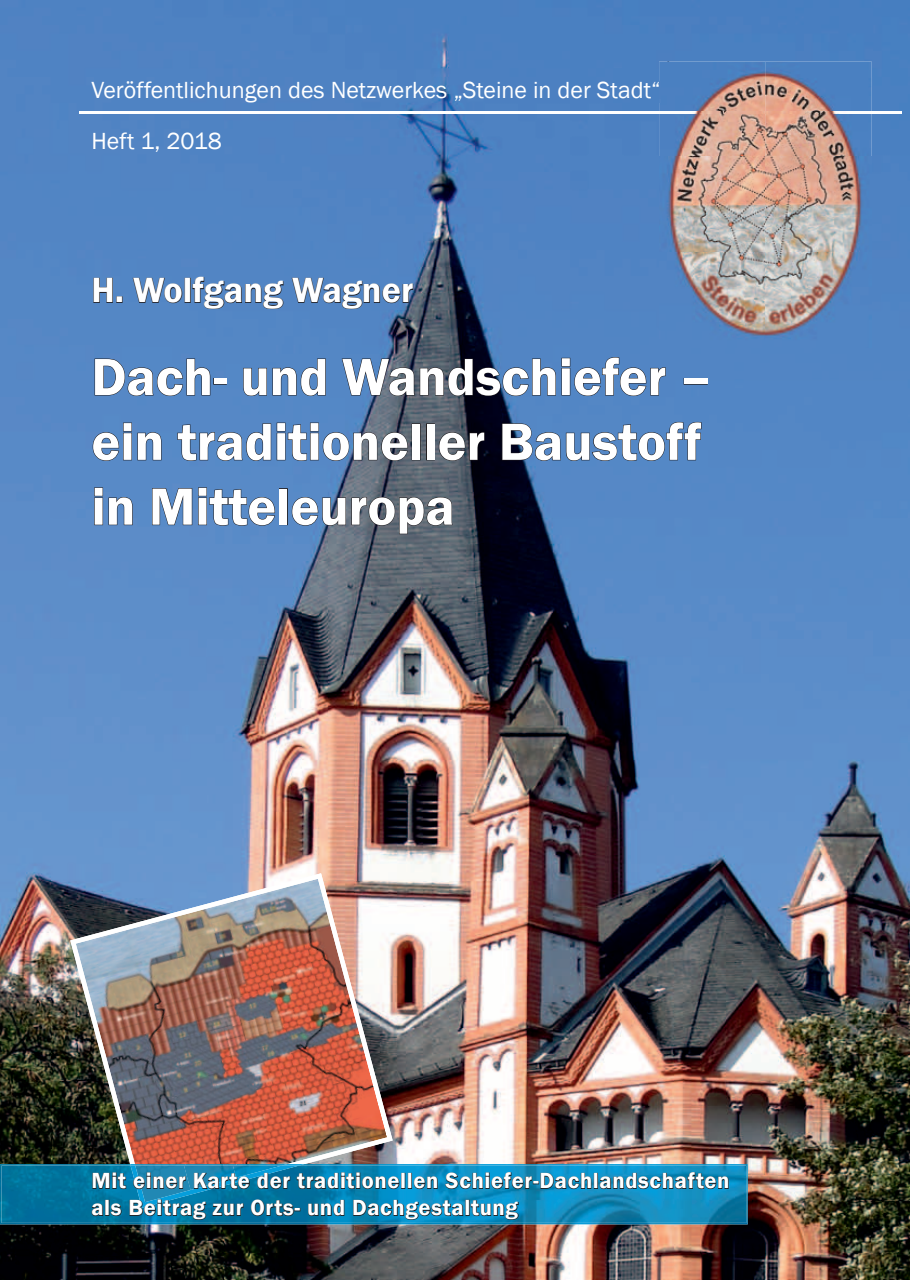
<style>
.page{position:relative;width:910px;height:1280px;background:#fff}
.page>*{position:absolute;margin:0;border:0;box-sizing:border-box;transform-origin:0 0}
.t1{font:600 54px/64.8px "Franklin Gothic";color:#fff}
.t2{font:600 36px "Franklin Gothic";color:#fff}
.t3{font:24px/51.6px "Franklin Gothic";color:#fff}
.t4{font:600 22.5px/27px "Franklin Gothic";letter-spacing:.03em;color:#fff}
</style>
<div class="page">
<img style="left:0;top:0;width:910px;height:1280px">
<svg style="left:93px;top:278px;width:20px;height:25px"></svg>
<div style="left:116px;top:296px;width:7px;height:7px;border:1px solid #231f20"></div>
<svg style="left:132px;top:277px;width:51px;height:26px"></svg>
<div style="left:185px;top:278px;width:6px;height:25px;border:1px solid #231f20"></div>
<svg style="left:192px;top:277px;width:92px;height:32px;background:#4870a3"></svg>
<svg style="left:291px;top:277px;width:122px;height:32px;background:#4971a5"></svg>
<svg style="left:94px;top:358px;width:117px;height:38px;background:#4d78ae"></svg>
<div style="left:213px;top:378px;width:14px;height:7px;border:1px solid #231f20"></div>
<svg style="left:243px;top:358px;width:83px;height:38px;background:#4c78ad"></svg>
<svg style="left:341px;top:357px;width:325px;height:39px;background:#44638b"></svg>
<div style="left:684px;top:378px;width:24px;height:7px;border:1px solid #231f20"></div>
<svg style="left:92px;top:422px;width:70px;height:39px;background:#4f79ae"></svg>
<svg style="left:177px;top:422px;width:231px;height:39px;background:#4f739f"></svg>
<div style="left:412px;top:423px;width:8px;height:37px;border:1px solid #231f20"></div>
<div style="left:426px;top:423px;width:9px;height:37px;border:1px solid #231f20"></div>
<svg style="left:439px;top:432px;width:46px;height:29px"></svg>
<svg style="left:502px;top:422px;width:200px;height:39px;background:#476fa2"></svg>
<svg style="left:94px;top:487px;width:39px;height:38px"></svg>
<svg style="left:152px;top:487px;width:123px;height:39px;background:#4f79ac"></svg>
<div style="left:279px;top:488px;width:9px;height:37px;border:1px solid #231f20"></div>
<svg style="left:292px;top:497px;width:161px;height:37px;background:#55657a"></svg>
<hr style="left:79px;top:112px;width:822px;height:2px;background:#fff">
<img style="left:70px;top:873px;width:323px;height:291px">
<img style="left:0;top:1164px;width:748px;height:60px">
<img style="left:659px;top:62px;width:213px;height:286px">
<img style="left:659px;top:81px;width:2px;height:21px">
<img style="left:659px;top:112px;width:213px;height:2px">
<div style="left:594px;top:1173px;width:4px;height:16px;border:1px solid #231f20"></div>
<svg style="left:599px;top:1172px;width:130px;height:17px;background:#136c91"></svg>
<svg style="left:91px;top:1164px;width:501px;height:56px;background:#0e76a0"></svg>
<p class="t3" style="left:91px;top:64px;width:571px">Veröffentlichungen des Netzwerkes „Steine in der Stadt“<br>Heft 1, 2018</p>
<h2 class="t2" style="left:91px;top:268px;width:324px">H. Wolfgang Wagner</h2>
<h1 class="t1" style="left:91px;top:345px;width:621px">Dach- und Wandschiefer – ein traditioneller Baustoff in Mitteleuropa</h1>
<p class="t4" style="left:91px;top:1168px;width:640px">Mit einer Karte der traditionellen Schiefer-Dachlandschaften als Beitrag zur Orts- und Dachgestaltung</p>
</div>
